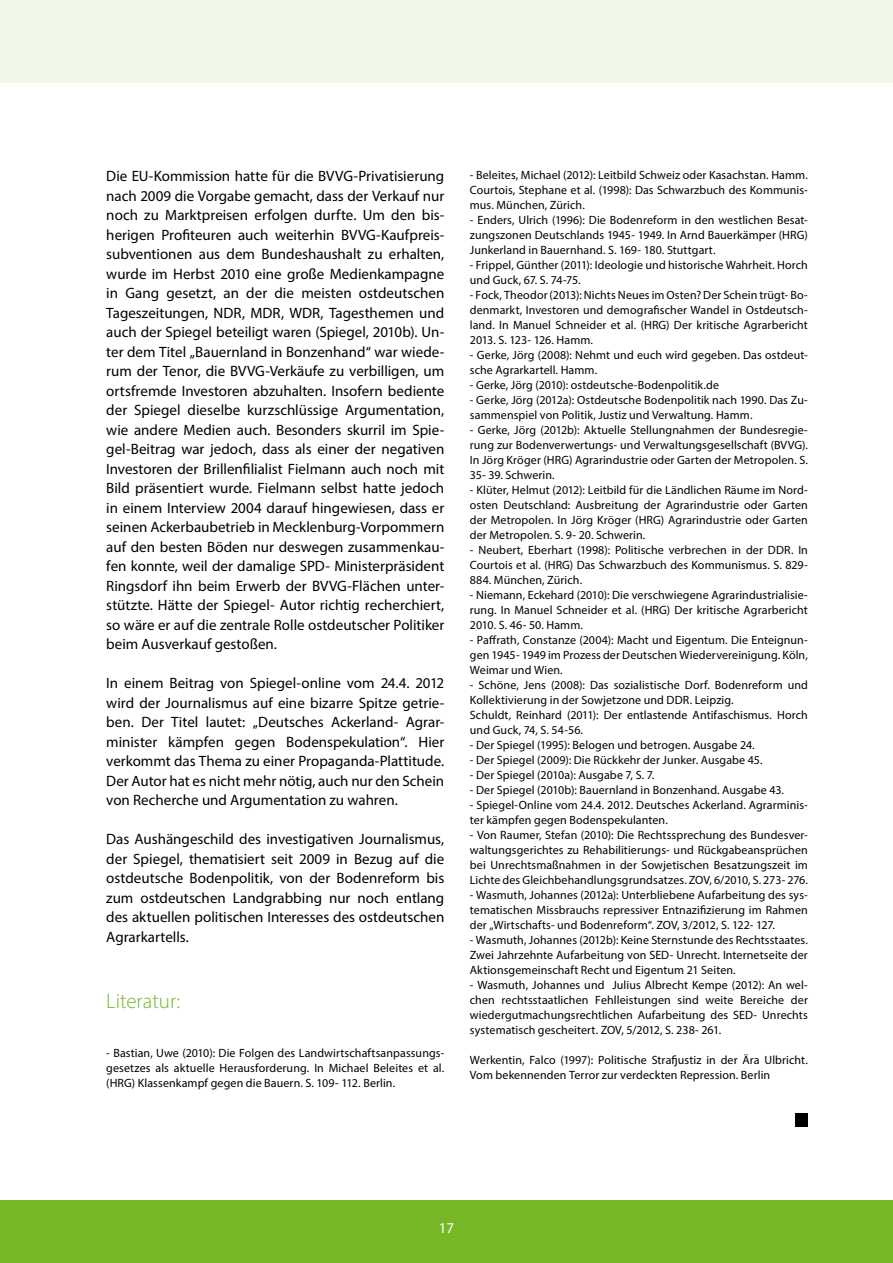
<style>
.page{position:relative;width:893px;height:1263px;background:#fff}
.page>*{position:absolute;margin:0;border:0;box-sizing:border-box;transform-origin:0 0}
.t1{font:300 21px "Myriad Pro";color:#75b726}
.t2{font:15px/19.5px "Myriad Pro";color:#000;text-align:justify}
.t3{font:15px "Myriad Pro";color:#fff}
.t4{font:12px/15px "Myriad Pro";letter-spacing:.01em;color:#000;text-align:justify}
</style>
<div class="page">
<div style="left:0;top:1201px;width:893px;height:62px;background:#75b726"></div>
<div style="left:0;top:0;width:893px;height:83px;background:#f1f7e9"></div>
<div style="left:796px;top:1114px;width:12px;height:13px;background:#000"></div>
<p class="t2" style="left:106px;top:166px;width:340px">Die EU-Kommission hatte für die BVVG-Privatisierung nach 2009 die Vorgabe gemacht, dass der Verkauf nur noch zu Marktpreisen erfolgen durfte. Um den bis&shy;herigen Profiteuren auch weiterhin BVVG-Kaufpreis&shy;subventionen aus dem Bundeshaushalt zu erhalten, wurde im Herbst 2010 eine große Medienkampagne in Gang gesetzt, an der die meisten ostdeutschen Tageszeitungen, NDR, MDR, WDR, Tagesthemen und auch der Spiegel beteiligt waren (Spiegel, 2010b). Un&shy;ter dem Titel „Bauernland in Bonzenhand“ war wiede&shy;rum der Tenor, die BVVG-Verkäufe zu verbilligen, um ortsfremde Investoren abzuhalten. Insofern bediente der Spiegel dieselbe kurzschlüssige Argumentation, wie andere Medien auch. Besonders skurril im Spie&shy;gel-Beitrag war jedoch, dass als einer der negativen Investoren der Brillenfilialist Fielmann auch noch mit Bild präsentiert wurde. Fielmann selbst hatte jedoch in einem Interview 2004 darauf hingewiesen, dass er seinen Ackerbaubetrieb in Mecklenburg-Vorpommern auf den besten Böden nur deswegen zusammenkau&shy;fen konnte, weil der damalige SPD- Ministerpräsident Ringsdorf ihn beim Erwerb der BVVG-Flächen unter&shy;stützte. Hätte der Spiegel- Autor richtig recherchiert, so wäre er auf die zentrale Rolle ostdeutscher Politiker beim Ausverkauf gestoßen.</p>
<p class="t2" style="left:106px;top:673px;width:340px">In einem Beitrag von Spiegel-online vom 24.4. 2012 wird der Journalismus auf eine bizarre Spitze getrie&shy;ben. Der Titel lautet: „Deutsches Ackerland- Agrar&shy;minister kämpfen gegen Bodenspekulation“. Hier verkommt das Thema zu einer Propaganda-Plattitude.<br>Der Autor hat es nicht mehr nötig, auch nur den Schein von Recherche und Argumentation zu wahren.</p>
<p class="t2" style="left:106px;top:829px;width:340px">Das Aushängeschild des investigativen Journalismus, der Spiegel, thematisiert seit 2009 in Bezug auf die ostdeutsche Bodenpolitik, von der Bodenreform bis zum ostdeutschen Landgrabbing nur noch entlang des aktuellen politischen Interesses des ostdeutschen Agrarkartells.</p>
<p class="t1" style="left:106px;top:988px;width:75px">Literatur:</p>
<p class="t4" style="left:106px;top:1045px;width:340px">- Bastian, Uwe (2010): Die Folgen des Landwirtschaftsanpassungs&shy;gesetzes als aktuelle Herausforderung. In Michael Beleites et al. (HRG) Klassenkampf gegen die Bauern. S. 109- 112. Berlin.</p>
<p class="t4" style="left:470px;top:167px;width:340px">- Beleites, Michael (2012): Leitbild Schweiz oder Kasachstan. Hamm.<br>Courtois, Stephane et al. (1998): Das Schwarzbuch des Kommunis&shy;mus. München, Zürich.</p>
<p class="t4" style="left:470px;top:212px;width:340px">- Enders, Ulrich (1996): Die Bodenreform in den westlichen Besat&shy;zungszonen Deutschlands 1945- 1949. In Arnd Bauerkämper (HRG)<br>Junkerland in Bauernhand. S. 169- 180. Stuttgart.</p>
<p class="t4" style="left:470px;top:257px;width:340px">- Frippel, Günther (2011): Ideologie und historische Wahrheit. Horch und Guck, 67. S. 74-75.</p>
<p class="t4" style="left:470px;top:287px;width:340px">- Fock, Theodor (2013): Nichts Neues im Osten? Der Schein trügt- Bo&shy;denmarkt, Investoren und demografischer Wandel in Ostdeutsch&shy;land. In Manuel Schneider et al. (HRG) Der kritische Agrarbericht 2013. S. 123- 126. Hamm.</p>
<p class="t4" style="left:470px;top:347px;width:340px">- Gerke, Jörg (2008): Nehmt und euch wird gegeben. Das ostdeut&shy;sche Agrarkartell. Hamm.</p>
<p class="t4" style="left:470px;top:377px;width:251px">- Gerke, Jörg (2010): ostdeutsche-Bodenpolitik.de</p>
<p class="t4" style="left:470px;top:392px;width:340px">- Gerke, Jörg (2012a): Ostdeutsche Bodenpolitik nach 1990. Das Zu&shy;sammenspiel von Politik, Justiz und Verwaltung. Hamm.</p>
<p class="t4" style="left:470px;top:422px;width:340px">- Gerke, Jörg (2012b): Aktuelle Stellungnahmen der Bundesregie&shy;rung zur Bodenverwertungs- und Verwaltungsgesellschaft (BVVG).<br>In Jörg Kröger (HRG) Agrarindustrie oder Garten der Metropolen. S.<br>35- 39. Schwerin.</p>
<p class="t4" style="left:470px;top:482px;width:340px">- Klüter, Helmut (2012): Leitbild für die Ländlichen Räume im Nord&shy;osten Deutschland: Ausbreitung der Agrarindustrie oder Garten der Metropolen. In Jörg Kröger (HRG) Agrarindustrie oder Garten der Metropolen. S. 9- 20. Schwerin.</p>
<p class="t4" style="left:470px;top:542px;width:340px">- Neubert, Eberhart (1998): Politische verbrechen in der DDR. In Courtois et al. (HRG) Das Schwarzbuch des Kommunismus. S. 829- 884. München, Zürich.</p>
<p class="t4" style="left:470px;top:587px;width:340px">- Niemann, Eckehard (2010): Die verschwiegene Agrarindustrialisie&shy;rung. In Manuel Schneider et al. (HRG) Der kritische Agrarbericht 2010. S. 46- 50. Hamm.</p>
<p class="t4" style="left:470px;top:632px;width:340px">- Paffrath, Constanze (2004): Macht und Eigentum. Die Enteignun&shy;gen 1945- 1949 im Prozess der Deutschen Wiedervereinigung. Köln, Weimar und Wien.</p>
<p class="t4" style="left:470px;top:677px;width:340px;text-align:left">- Schöne, Jens (2008): Das sozialistische Dorf. Bodenreform und Kollektivierung in der Sowjetzone und DDR. Leipzig.<br>Schuldt, Reinhard (2011): Der entlastende Antifaschismus. Horch und Guck, 74, S. 54-56.</p>
<p class="t4" style="left:470px;top:737px;width:286px">- Der Spiegel (1995): Belogen und betrogen. Ausgabe 24.</p>
<p class="t4" style="left:470px;top:752px;width:294px">- Der Spiegel (2009): Die Rückkehr der Junker. Ausgabe 45.</p>
<p class="t4" style="left:470px;top:767px;width:186px">- Der Spiegel (2010a): Ausgabe 7, S. 7.</p>
<p class="t4" style="left:470px;top:782px;width:316px">- Der Spiegel (2010b): Bauernland in Bonzenhand. Ausgabe 43.</p>
<p class="t4" style="left:470px;top:797px;width:340px">- Spiegel-Online vom 24.4. 2012. Deutsches Ackerland. Agrarminis&shy;ter kämpfen gegen Bodenspekulanten.</p>
<p class="t4" style="left:470px;top:827px;width:340px">- Von Raumer, Stefan (2010): Die Rechtssprechung des Bundesver&shy;waltungsgerichtes zu Rehabilitierungs- und Rückgabeansprüchen bei Unrechtsmaßnahmen in der Sowjetischen Besatzungszeit im Lichte des Gleichbehandlungsgrundsatzes. ZOV, 6/2010, S. 273- 276.</p>
<p class="t4" style="left:470px;top:887px;width:340px">- Wasmuth, Johannes (2012a): Unterbliebene Aufarbeitung des sys&shy;tematischen Missbrauchs repressiver Entnazifizierung im Rahmen der „Wirtschafts- und Bodenreform“. ZOV, 3/2012, S. 122- 127.</p>
<p class="t4" style="left:470px;top:932px;width:340px">- Wasmuth, Johannes (2012b): Keine Sternstunde des Rechtsstaates.<br>Zwei Jahrzehnte Aufarbeitung von SED- Unrecht. Internetseite der Aktionsgemeinschaft Recht und Eigentum 21 Seiten.</p>
<p class="t4" style="left:470px;top:977px;width:340px">- Wasmuth, Johannes und Julius Albrecht Kempe (2012): An wel&shy;chen rechtsstaatlichen Fehlleistungen sind weite Bereiche der wiedergutmachungsrechtlichen Aufarbeitung des SED- Unrechts systematisch gescheitert. ZOV, 5/2012, S. 238- 261.</p>
<p class="t4" style="left:470px;top:1052px;width:340px">Werkentin, Falco (1997): Politische Strafjustiz in der Ära Ulbricht.<br>Vom bekennenden Terror zur verdeckten Repression. Berlin</p>
<p class="t3" style="left:439px;top:1218px;width:17px">17</p>
</div>
